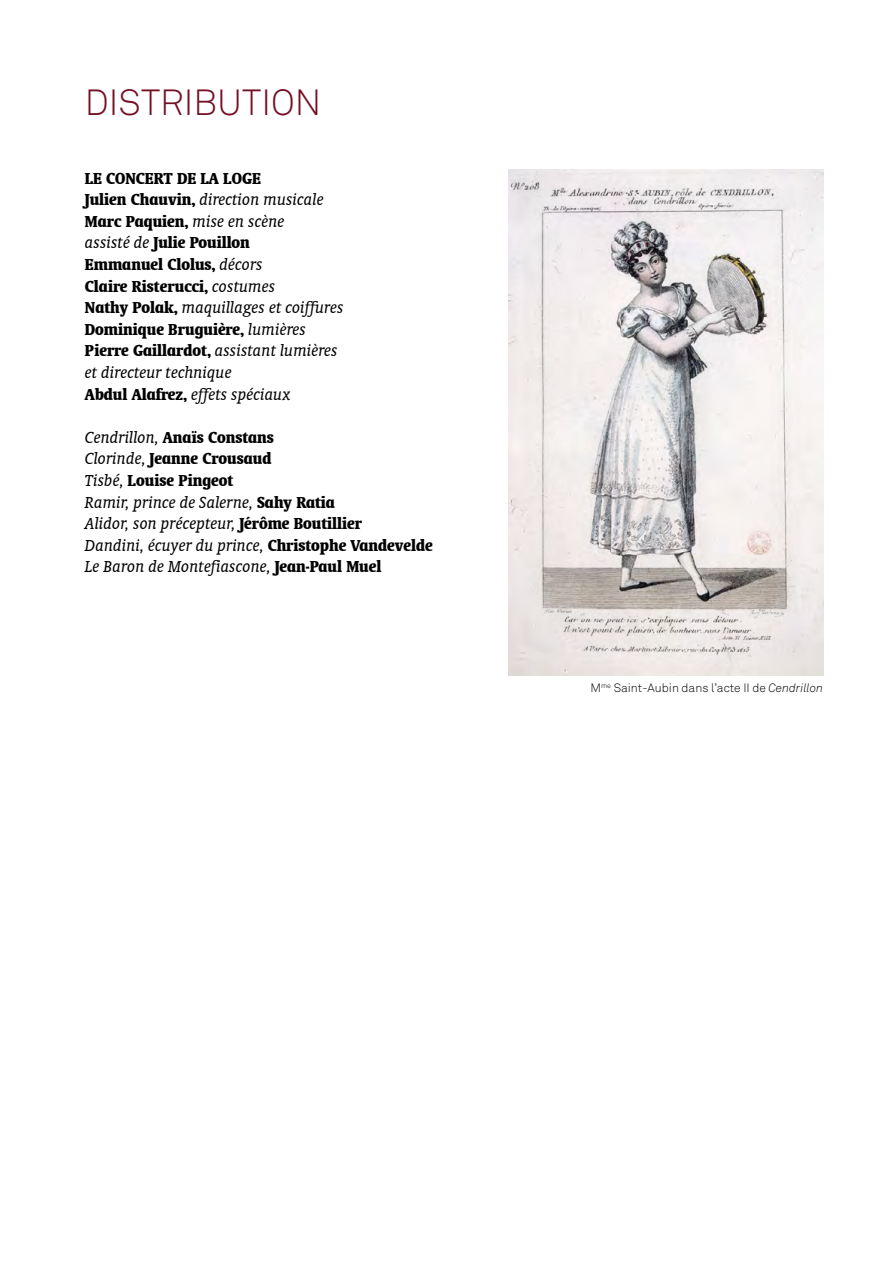
<style>
.page{position:relative;width:893px;height:1263px;background:#fff}
.page>*{position:absolute;margin:0;border:0;box-sizing:border-box;transform-origin:0 0}
.t1{font:300 36px "Akkurat";color:#750f23}
.t2{font:700 condensed 18px/21.6px "Oranda BT";color:#000}
.t3{font:italic 18px/21.6px "Oranda BT";color:#000}
.t4{font:300 12px "Akkurat";color:#000}
.s1{font-weight:400;font-style:italic;font-stretch:normal}
.s2{font-weight:700;font-style:normal;font-stretch:condensed}
.s3{font-style:italic}
</style>
<div class="page">
<img style="left:508px;top:170px;width:315px;height:506px">
<h1 class="t1" style="left:85px;top:81px;width:238px">DISTRIBUTION</h1>
<p class="t2" style="left:85px;top:167px;width:260px">LE CONCERT DE LA LOGE<br>Julien Chauvin, <span class="s1">direction musicale<br></span>Marc Paquien, <span class="s1">mise en scène<br>assisté de</span> Julie Pouillon<br>Emmanuel Clolus, <span class="s1">décors<br></span>Claire Risterucci, <span class="s1">costumes<br></span>Nathy Polak, <span class="s1">maquillages et coiffures<br></span>Dominique Bruguière, <span class="s1">lumières<br></span>Pierre Gaillardot, <span class="s1">assistant lumières et directeur technique<br></span>Abdul Alafrez, <span class="s1">effets spéciaux</span></p>
<p class="t3" style="left:85px;top:426px;width:349px">Cendrillon, <span class="s2">Anaïs Constans<br></span>Clorinde, <span class="s2">Jeanne Crousaud<br></span>Tisbé, <span class="s2">Louise Pingeot<br></span>Ramir, prince de Salerne, <span class="s2">Sahy Ratia<br></span>Alidor, son précepteur, <span class="s2">Jérôme Boutillier<br></span>Dandini, écuyer du prince, <span class="s2">Christophe Vandevelde </span>Le Baron de Montefiascone, <span class="s2">Jean-Paul Muel</span></p>
<p class="t4" style="left:591px;top:680px;width:234px">M<sup>me</sup> Saint-Aubin dans l’acte II de <span class="s3">Cendrillon</span></p>
</div>
